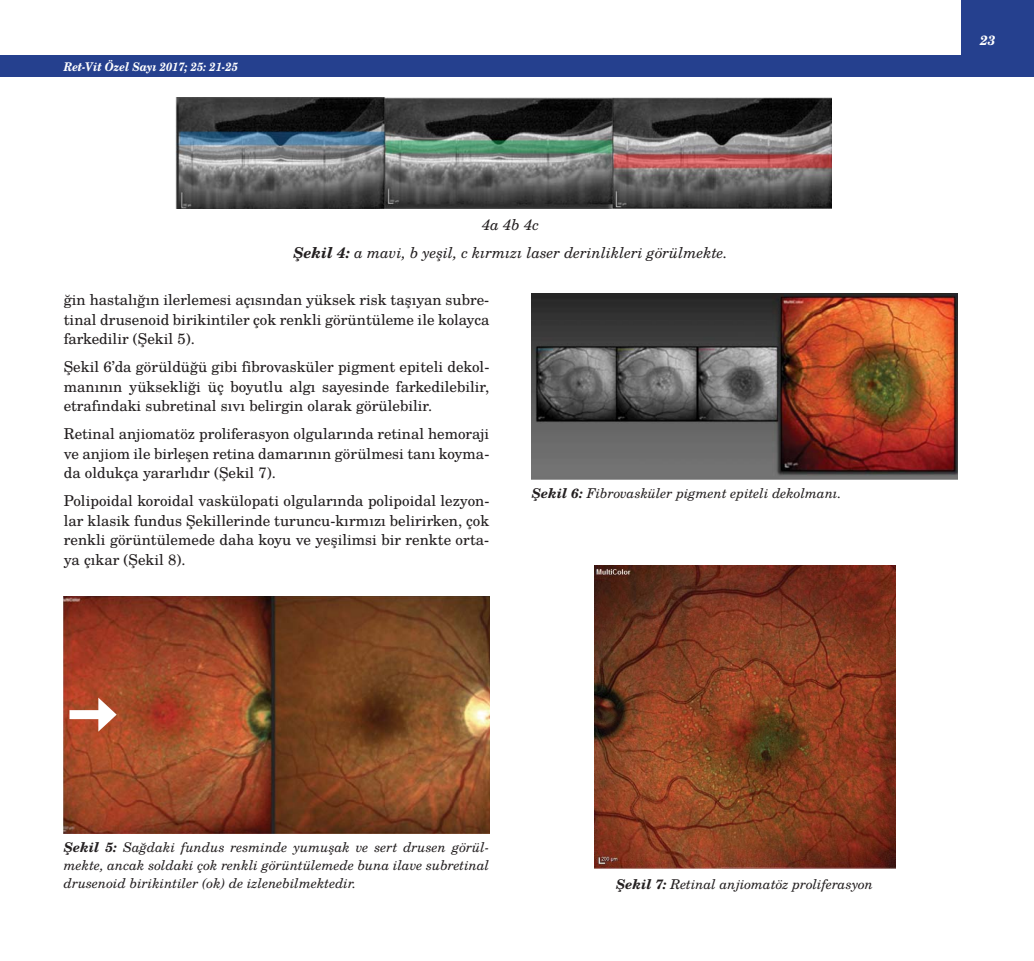
<style>
.page{position:relative;width:1034px;height:961px;background:#fff}
.page>*{position:absolute;margin:0;border:0;box-sizing:border-box;transform-origin:0 0}
.t1{font:15px/19.5px "Te X Gyre Schola";color:#231f20;text-align:justify}
.t2{font:italic 15px/28px "Te X Gyre Schola";color:#231f20;text-align:center}
.t3{font:italic 13.5px/18px "Te X Gyre Schola";color:#231f20;text-align:justify}
.t4{font:italic 700 13.5px "Te X Gyre Schola";color:#fff}
.t5{font:italic 700 12px "Te X Gyre Schola";color:#fff;scale:.9 1}
.s1{font-weight:700}
</style>
<div class="page">
<div style="left:961px;top:0;width:72px;height:77px;background:#25408e"></div>
<div style="left:0;top:55px;width:1033px;height:22px;background:#25408e"></div>
<img style="left:64px;top:596px;width:425px;height:237px">
<img style="left:531px;top:293px;width:426px;height:187px">
<img style="left:594px;top:565px;width:300px;height:303px">
<img style="left:175px;top:98px;width:656px;height:111px">
<div style="left:69px;top:710px;width:36px;height:9px;background:#fff"></div>
<svg style="left:98px;top:698px;width:19px;height:34px"></svg>
<p class="t5" style="left:64px;top:61px;width:195px">Ret-Vit Özel Sayı 2017; 25: 21-25</p>
<p class="t2" style="left:293px;top:211px;width:436px">4a 4b 4c<br><span class="s1">Şekil 4:</span> a mavi, b yeşil, c kırmızı laser derinlikleri görülmekte.</p>
<p class="t1" style="left:64px;top:291px;width:427px">ğin hastalığın ilerlemesi açısından yüksek risk taşıyan subre&shy;tinal drusenoid birikintiler çok renkli görüntüleme ile kolayca farkedilir (Şekil 5).</p>
<p class="t1" style="left:64px;top:358px;width:427px">Şekil 6’da görüldüğü gibi fibrovasküler pigment epiteli dekol&shy;manının yüksekliği üç boyutlu algı sayesinde farkedilebilir, etrafındaki subretinal sıvı belirgin olarak görülebilir.</p>
<p class="t1" style="left:64px;top:425px;width:427px">Retinal anjiomatöz proliferasyon olgularında retinal hemoraji ve anjiom ile birleşen retina damarının görülmesi tanı koyma&shy;da oldukça yararlıdır (Şekil 7).</p>
<p class="t1" style="left:64px;top:492px;width:427px">Polipoidal koroidal vaskülopati olgularında polipoidal lezyon&shy;lar klasik fundus Şekillerinde turuncu-kırmızı belirirken, çok renkli görüntülemede daha koyu ve yeşilimsi bir renkte orta&shy;ya çıkar (Şekil 8).</p>
<p class="t3" style="left:531px;top:485px;width:311px"><span class="s1">Şekil 6:</span> Fibrovasküler pigment epiteli dekolmanı.</p>
<p class="t4" style="left:979px;top:34px;width:17px">23</p>
<p class="t3" style="left:64px;top:839px;width:427px"><span class="s1">Şekil 5:</span> Sağdaki fundus resminde yumuşak ve sert drusen görül&shy;mekte, ancak soldaki çok renkli görüntülemede buna ilave subretinal drusenoid birikintiler (ok) de izlenebilmektedir.</p>
<p class="t3" style="left:616px;top:876px;width:258px"><span class="s1">Şekil 7:</span> Retinal anjiomatöz proliferasyon</p>
</div>
